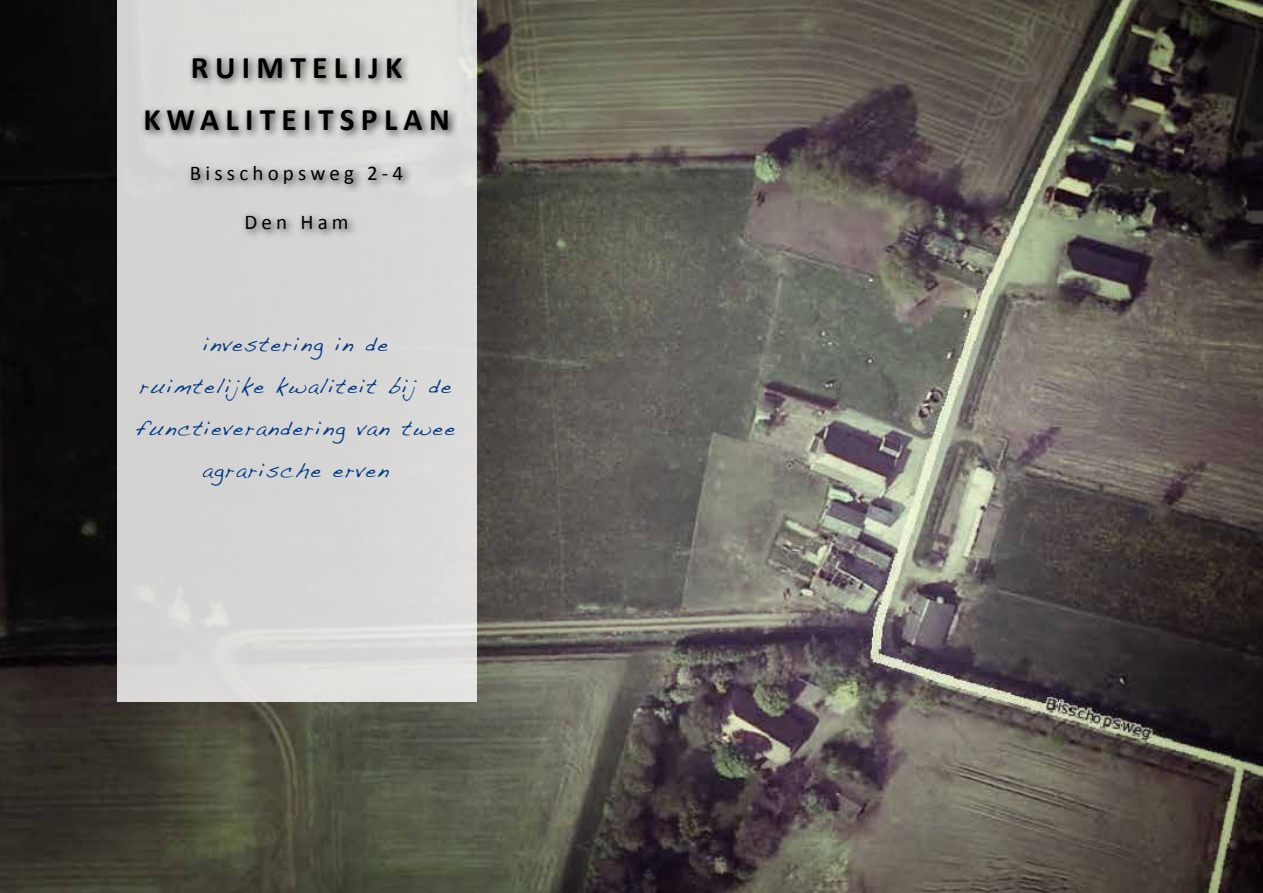
<style>
.page{position:relative;width:1263px;height:893px;background:#fff}
.page>*{position:absolute;margin:0;border:0;box-sizing:border-box;transform-origin:0 0}
.t1{font:700 31.5px/52.5px "Calibri";letter-spacing:.2em;color:#000;text-align:center}
.t2{font:21px/42px "Handwriting Dakota";letter-spacing:.08em;color:#003882;text-align:center}
.t3{font:21px "Calibri";letter-spacing:.2em;color:#000}
</style>
<div class="page">
<img style="left:0;top:0;width:1263px;height:893px">
<div style="left:117px;top:0;width:359px;height:702px;background:#d7d6d6"></div>
<div style="left:141px;top:53px;width:318px;height:187px;background:#000;opacity:.75"></div>
<h1 class="t1" style="left:143px;top:39px;width:308px">RUIMTELIJK<br>KWALITEITSPLAN</h1>
<p class="t3" style="left:190px;top:160px;width:215px">Bisschopsweg 2-4</p>
<p class="t3" style="left:244px;top:209px;width:106px">Den Ham</p>
<p class="t2" style="left:136px;top:323px;width:320px">investering in de<br>ruimtelijke kwaliteit bij de functieverandering van twee agrarische erven</p>
</div>
